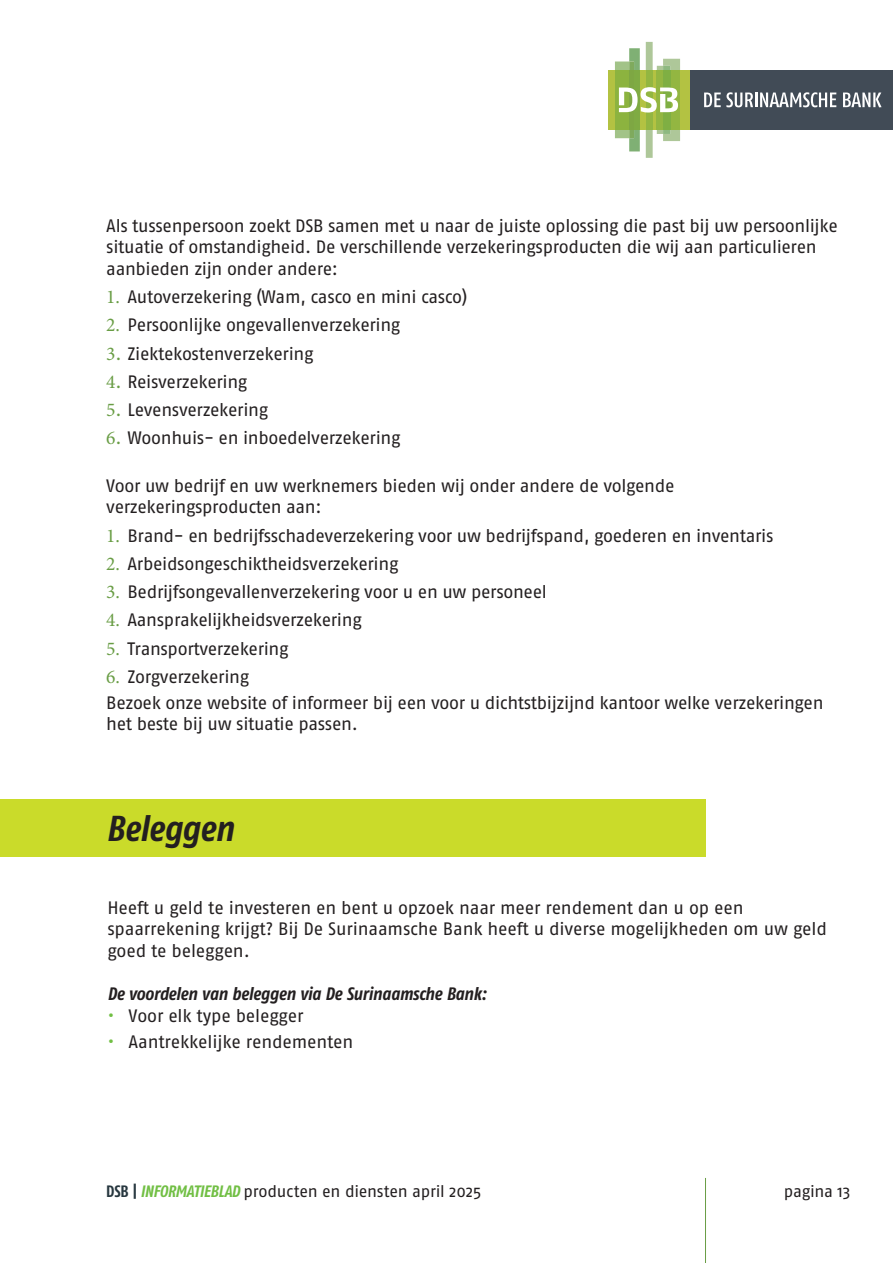
<style>
.page{position:relative;width:893px;height:1263px;background:#fff}
.page>*{position:absolute;margin:0;border:0;box-sizing:border-box;transform-origin:0 0}
.t1{font:italic 700 36px "Fago Co";letter-spacing:-.01em;color:#231f20}
.t2{font:18px/21.6px "Fago No";letter-spacing:-.02em;color:#231f20}
.t3{font:italic 700 18px "Fago Co";letter-spacing:-.015em;color:#231f20}
.t4{font:16.5px "Fago No";letter-spacing:-.02em;color:#231f20}
.s1{font-family:"Minion Pro";font-size:19.5px;color:#699d45}
.s2{color:#699d45}
.s3{color:#71bf44}
.s4{font-family:"Fago Co";font-weight:700;color:#27373f}
.s5{font-family:"Fago Co";font-weight:700;font-style:italic;color:#71bf44}
</style>
<div class="page">
<div style="left:608px;top:70px;width:82px;height:59px;background:#b3c242"></div>
<div style="left:690px;top:70px;width:203px;height:59px;background:#414b56"></div>
<svg style="left:704px;top:92px;width:132px;height:15px"></svg>
<svg style="left:843px;top:93px;width:38px;height:14px"></svg>
<svg style="left:615px;top:42px;width:65px;height:116px"></svg>
<hr style="left:705px;top:1178px;width:1px;height:85px;background:#699d45">
<div style="left:0;top:799px;width:706px;height:58px;background:#cadb2a"></div>
<p class="t2" style="left:106px;top:214px;width:733px">Als tussenpersoon zoekt DSB samen met u naar de juiste oplossing die past bij uw persoonlijke situatie of omstandigheid. De verschillende verzekeringsproducten die wij aan particulieren aanbieden zijn onder andere:</p>
<p class="t2" style="left:106px;top:286px;width:363px"><span class="s1">1.</span> Autoverzekering (Wam, casco en mini casco)</p>
<p class="t2" style="left:106px;top:314px;width:295px"><span class="s1">2.</span> Persoonlijke ongevallenverzekering</p>
<p class="t2" style="left:106px;top:342px;width:209px"><span class="s1">3</span><span class="s2">.</span> Ziektekostenverzekering</p>
<p class="t2" style="left:106px;top:371px;width:143px"><span class="s1">4</span><span class="s2">.</span> Reisverzekering</p>
<p class="t2" style="left:106px;top:399px;width:163px"><span class="s1">5</span><span class="s2">.</span> Levensverzekering</p>
<p class="t2" style="left:106px;top:427px;width:296px"><span class="s1">6</span><span class="s2">.</span> Woonhuis- en inboedelverzekering</p>
<p class="t2" style="left:106px;top:475px;width:570px">Voor uw bedrijf en uw werknemers bieden wij onder andere de volgende verzekeringsproducten aan:</p>
<p class="t2" style="left:106px;top:524px;width:669px"><span class="s1">1.</span> Brand- en bedrijfsschadeverzekering voor uw bedrijfspand, goederen en inventaris</p>
<p class="t2" style="left:106px;top:553px;width:294px"><span class="s1">2.</span> Arbeidsongeschiktheidsverzekering</p>
<p class="t2" style="left:106px;top:581px;width:442px"><span class="s1">3.</span> Bedrijfsongevallenverzekering voor u en uw personeel</p>
<p class="t2" style="left:106px;top:609px;width:257px"><span class="s1">4.</span> Aansprakelijkheidsverzekering</p>
<p class="t2" style="left:106px;top:637px;width:184px"><span class="s1">5.</span> Transportverzekering</p>
<p class="t2" style="left:106px;top:666px;width:144px"><span class="s1">6.</span> Zorgverzekering</p>
<p class="t2" style="left:106px;top:692px;width:719px">Bezoek onze website of informeer bij een voor u dichtstbijzijnd kantoor welke verzekeringen het beste bij uw situatie passen.</p>
<p class="t1" style="left:106px;top:807px;width:129px">Beleggen</p>
<p class="t2" style="left:107px;top:896px;width:721px">Heeft u geld te investeren en bent u opzoek naar meer rendement dan u op een spaarrekening krijgt? Bij De Surinaamsche Bank heeft u diverse mogelijkheden om uw geld goed te beleggen.</p>
<p class="t3" style="left:107px;top:983px;width:381px">De voordelen van beleggen via De Surinaamsche Bank:</p>
<p class="t2" style="left:107px;top:1004px;width:198px"><span class="s3">•</span> Voor elk type belegger</p>
<p class="t2" style="left:107px;top:1030px;width:248px"><span class="s3">•</span> Aantrekkelijke rendementen</p>
<p class="t4" style="left:106px;top:1182px;width:377px"><span class="s4">DSB</span> <span class="s4">|</span> <span class="s5">INFORMATIEBLAD</span> producten en diensten april 2025</p>
<p class="t4" style="left:784px;top:1182px;width:68px">pagina 13</p>
</div>
